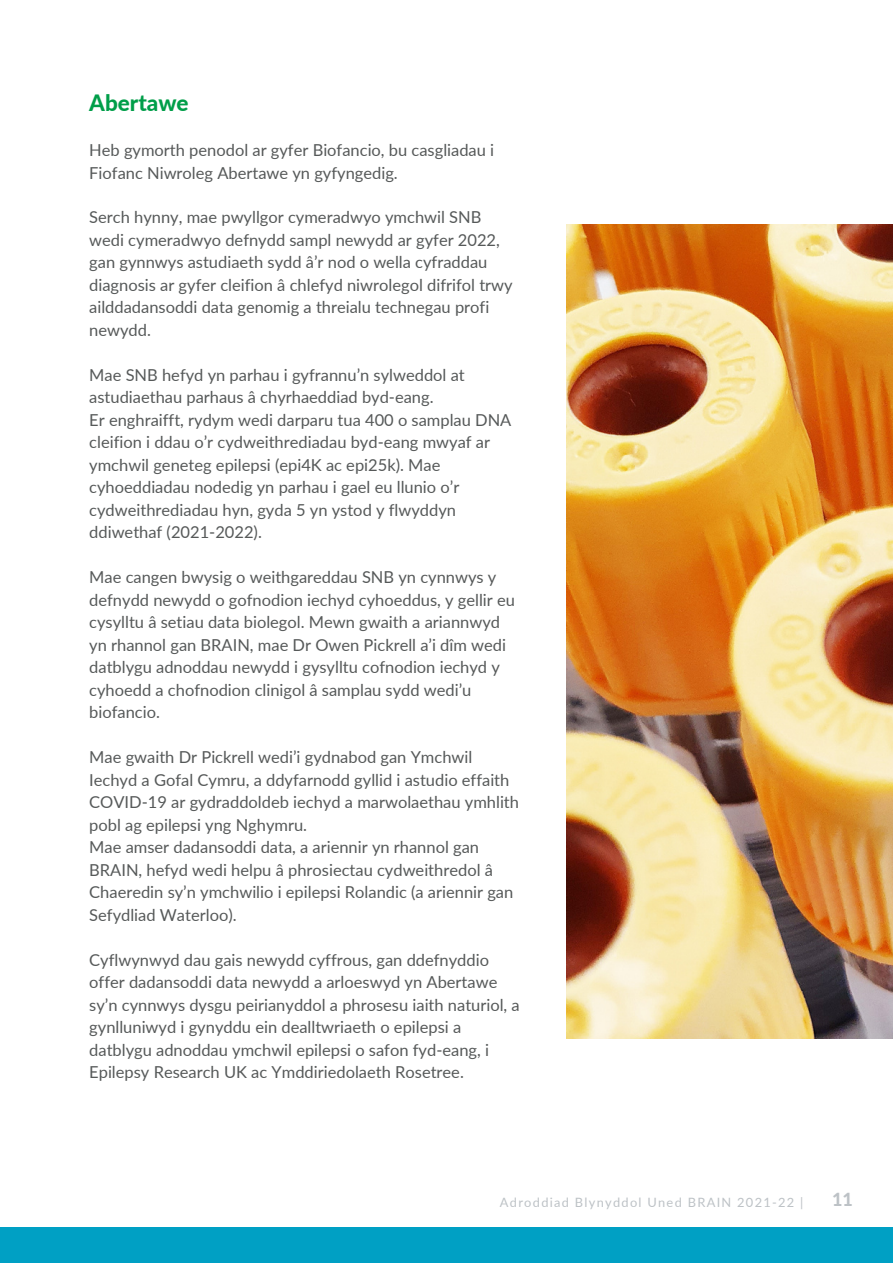
<style>
.page{position:relative;width:893px;height:1264px;background:#fff}
.page>*{position:absolute;margin:0;border:0;box-sizing:border-box;transform-origin:0 0}
.t1{font:800 22.5px "Lato";color:#009e49}
.t2{font:800 18px "Lato";color:#bdc2c6}
.t3{font:16.5px/22.5px "Lato";color:#565959}
.t4{font:12.9px "Lato";letter-spacing:.1em;color:#bdc2c6}
</style>
<div class="page">
<div style="left:0;top:1226px;width:892px;height:36px;background:#00a0c4"></div>
<img style="left:566px;top:224px;width:326px;height:814px">
<h1 class="t1" style="left:89px;top:89px;width:101px">Abertawe</h1>
<p class="t3" style="left:89px;top:138px;width:406px">Heb gymorth penodol ar gyfer Biofancio, bu casgliadau i<br>Fiofanc Niwroleg Abertawe yn gyfyngedig.</p>
<p class="t3" style="left:89px;top:206px;width:425px">Serch hynny, mae pwyllgor cymeradwyo ymchwil SNB wedi cymeradwyo defnydd sampl newydd ar gyfer 2022, gan gynnwys astudiaeth sydd â’r nod o wella cyfraddau diagnosis ar gyfer cleifion â chlefyd niwrolegol difrifol trwy ailddadansoddi data genomig a threialu technegau profi newydd.</p>
<p class="t3" style="left:89px;top:363px;width:423px">Mae SNB hefyd yn parhau i gyfrannu’n sylweddol at astudiaethau parhaus â chyrhaeddiad byd-eang.<br>Er enghraifft, rydym wedi darparu tua 400 o samplau DNA cleifion i ddau o’r cydweithrediadau byd-eang mwyaf ar ymchwil geneteg epilepsi (epi4K ac epi25k). Mae cyhoeddiadau nodedig yn parhau i gael eu llunio o’r cydweithrediadau hyn, gyda 5 yn ystod y flwyddyn ddiwethaf (2021-2022).</p>
<p class="t3" style="left:89px;top:565px;width:427px">Mae cangen bwysig o weithgareddau SNB yn cynnwys y defnydd newydd o gofnodion iechyd cyhoeddus, y gellir eu cysylltu â setiau data biolegol. Mewn gwaith a ariannwyd yn rhannol gan BRAIN, mae Dr Owen Pickrell a’i dîm wedi datblygu adnoddau newydd i gysylltu cofnodion iechyd y cyhoedd a chofnodion clinigol â samplau sydd wedi’u biofancio.</p>
<p class="t3" style="left:89px;top:745px;width:431px">Mae gwaith Dr Pickrell wedi’i gydnabod gan Ymchwil Iechyd a Gofal Cymru, a ddyfarnodd gyllid i astudio effaith COVID-19 ar gydraddoldeb iechyd a marwolaethau ymhlith pobl ag epilepsi yng Nghymru.<br>Mae amser dadansoddi data, a ariennir yn rhannol gan BRAIN, hefyd wedi helpu â phrosiectau cydweithredol â Chaeredin sy’n ymchwilio i epilepsi Rolandic (a ariennir gan Sefydliad Waterloo).</p>
<p class="t3" style="left:89px;top:948px;width:432px">Cyflwynwyd dau gais newydd cyffrous, gan ddefnyddio offer dadansoddi data newydd a arloeswyd yn Abertawe sy’n cynnwys dysgu peirianyddol a phrosesu iaith naturiol, a gynlluniwyd i gynyddu ein dealltwriaeth o epilepsi a datblygu adnoddau ymchwil epilepsi o safon fyd-eang, i Epilepsy Research UK ac Ymddiriedolaeth Rosetree.</p>
<p class="t4" style="left:500px;top:1193px;width:305px">Adroddiad Blynyddol Uned BRAIN 2021-22 |</p>
<p class="t2" style="left:831px;top:1188px;width:22px">11</p>
</div>
